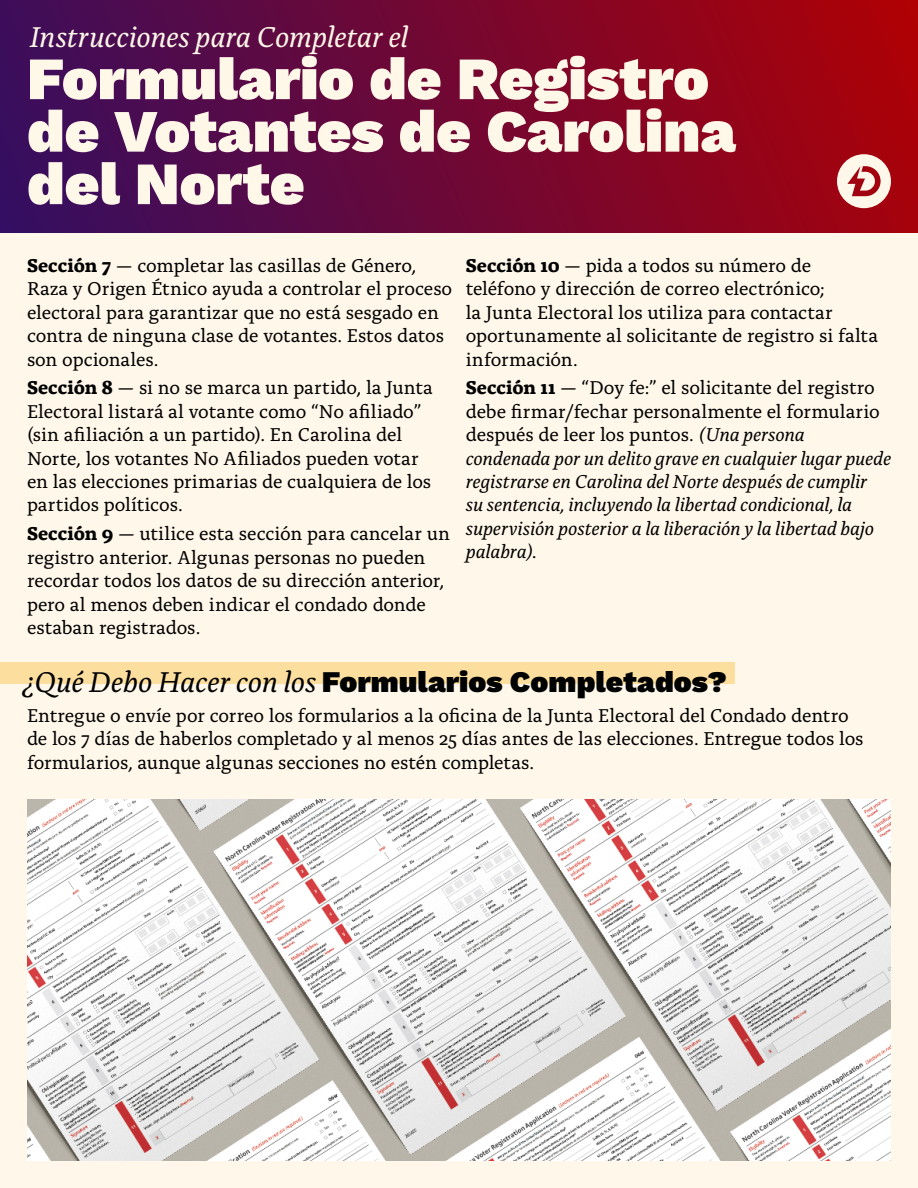
<style>
.page{position:relative;width:918px;height:1188px;background:#fff7e9}
.page>*{position:absolute;margin:0;border:0;box-sizing:border-box;transform-origin:0 0}
.t1{font:900 60px/52.5px "Work Sans";color:#fff7e8}
.t2{font:900 30px "Work Sans";letter-spacing:.005em;color:#000101}
.t3{font:italic 30px "Alda OTCEV";letter-spacing:-.01em;color:#fff7e8}
.t4{font:19.5px/23.4px "Alda OTCEV";letter-spacing:-.005em;color:#000101}
.t5{font:italic 19.5px/23.4px "Alda OTCEV";letter-spacing:-.01em;color:#000101}
.s1{font-weight:700}
.s2{color:#000}
.s3{font-weight:700;font-style:normal}
.s4{font-style:normal;color:#000}
.s5{font-style:normal}
.s6{font-family:"Alda OTCEV";font-weight:400;font-style:italic}
</style>
<div class="page">
<img style="left:27px;top:799px;width:864px;height:362px">
<div style="left:0;top:662px;width:734px;height:22px;background:#fcde9e"></div>
<div style="left:0;top:0;width:918px;height:232px;background:linear-gradient(to right,#380e5f,#ab0107)"></div>
<svg style="left:837px;top:154px;width:54px;height:54px"></svg>
<h2 class="t3" style="left:30px;top:14px;width:380px">Instrucciones para Completar el</h2>
<h1 class="t1" style="left:27px;top:56px;width:710px">Formulario de Registro de Votantes de Carolina del Norte</h1>
<p class="t4" style="left:27px;top:252px;width:427px"><span class="s1">Sección 7</span> <span class="s2">—</span> completar las casillas de Género, Raza y Origen Étnico ayuda a controlar el proceso electoral para garantizar que no está sesgado en contra de ninguna clase de votantes. Estos datos son opcionales.</p>
<p class="t4" style="left:27px;top:375px;width:407px"><span class="s1">Sección 8</span> <span class="s2">—</span> si no se marca un partido, la Junta Electoral listará al votante como “No afiliado” (sin afiliación a un partido). En Carolina del Norte, los votantes No Afiliados pueden votar en las elecciones primarias de cualquiera de los partidos políticos.</p>
<p class="t4" style="left:27px;top:521px;width:425px"><span class="s1">Sección 9</span> <span class="s2">—</span> utilice esta sección para cancelar un registro anterior. Algunas personas no pueden recordar todos los datos de su dirección anterior, pero al menos deben indicar el condado donde estaban registrados.</p>
<p class="t4" style="left:466px;top:252px;width:414px"><span class="s1">Sección 10</span> <span class="s2">—</span> pida a todos su número de teléfono y dirección de correo electrónico;<br>la Junta Electoral los utiliza para contactar oportunamente al solicitante de registro si falta información.</p>
<p class="t5" style="left:466px;top:375px;width:427px"><span class="s3">Sección 11</span> <span class="s4">—</span> <span class="s5">“Doy fe:” el solicitante del registro debe firmar/fechar personalmente el formulario después de leer los puntos.</span> (Una persona condenada por un delito grave en cualquier lugar puede registrarse en Carolina del Norte después de cumplir<br>su sentencia, incluyendo la libertad condicional, la supervisión posterior a la liberación y la libertad bajo palabra).</p>
<h2 class="t2" style="left:22px;top:665px;width:706px"><span class="s6">¿Qué Debo Hacer con los</span> Formularios Completados?</h2>
<p class="t4" style="left:27px;top:702px;width:838px">Entregue o envíe por correo los formularios a la oficina de la Junta Electoral del Condado dentro de los 7 días de haberlos completado y al menos 25 días antes de las elecciones. Entregue todos los formularios, aunque algunas secciones no estén completas.</p>
</div>
